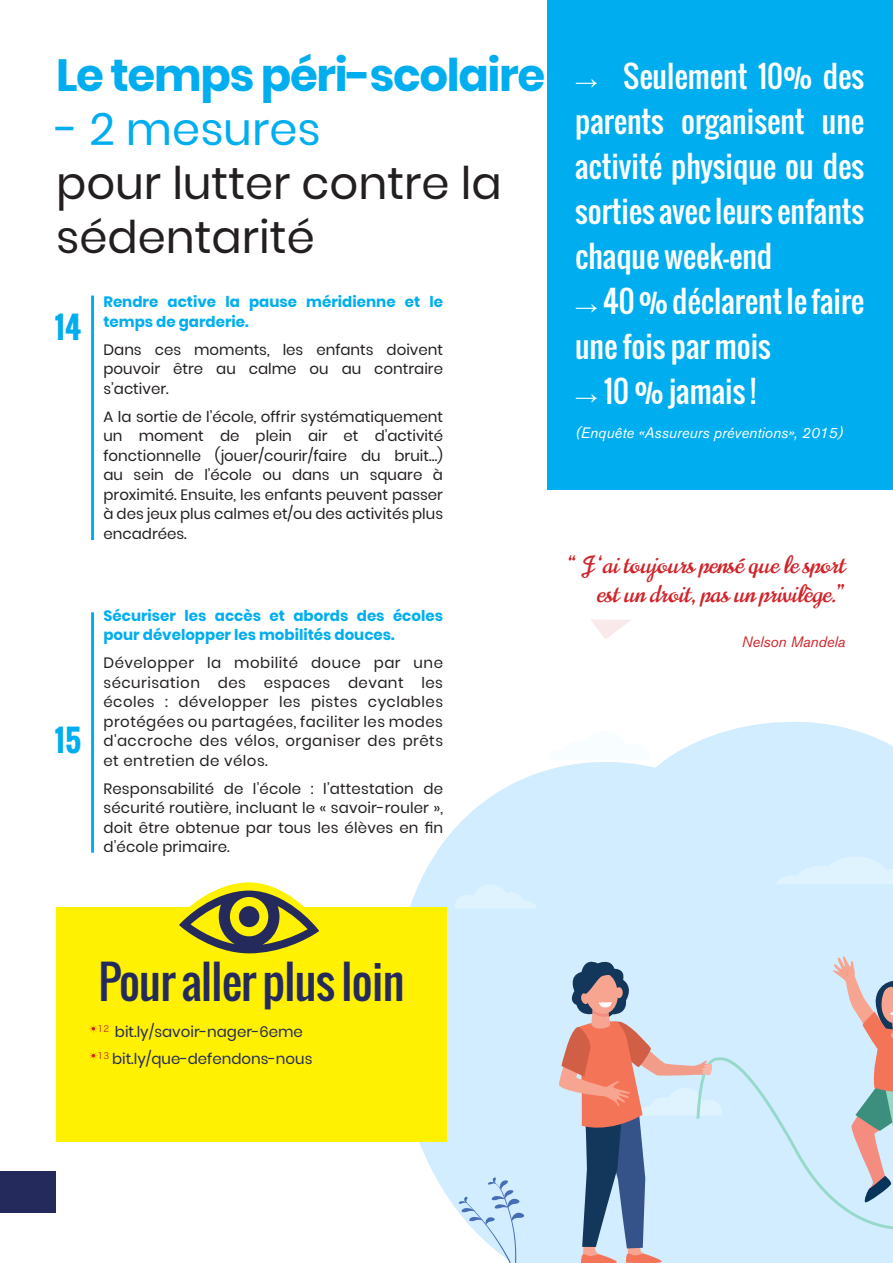
<style>
.page{position:relative;width:893px;height:1263px;background:#fff}
.page>*{position:absolute;margin:0;border:0;box-sizing:border-box;transform-origin:0 0}
.t1{font:45px/54px "Poppins";color:#231f20}
.t2{font:700 45px "Poppins";letter-spacing:-.03em;color:#00aeef}
.t3{font:45px "Oswald";letter-spacing:-.015em;color:#242b5c}
.t4{font:45px "Poppins";color:#00aeef}
.t5{font:30px/45px "Oswald";color:#fff;text-align:justify}
.t6{font:700 30px "Oswald";color:#00aeef}
.t7{font:24px "Norican";color:#d1232a}
.classique{font:15px/19.5px "Poppins";letter-spacing:.005em;color:#231f20;text-align:justify}
.classique-2{font:700 15px/19.5px "Poppins";color:#00aeef}
.t8{font:15px "Poppins";color:#242b5c}
.classique-3{font:italic 15px "Akzidenz Grotesk BE";color:#fff}
.classique-4{font:italic 15px "Akzidenz Grotesk BE";letter-spacing:-.01em;color:#d1232a}
.s1{font-family:"Arial";font-size:22.5px}
</style>
<div class="page">
<svg style="left:410px;top:721px;width:483px;height:542px;fill:#d1edff"></svg>
<svg style="left:454px;top:884px;width:83px;height:24px;background:#d9f0ff"></svg>
<svg style="left:776px;top:856px;width:117px;height:28px;background:#daf0ff"></svg>
<svg style="left:546px;top:731px;width:104px;height:28px"></svg>
<svg style="left:458px;top:1177px;width:67px;height:86px"></svg>
<svg style="left:558px;top:955px;width:335px;height:308px;background:#c5d1de"></svg>
<hr style="left:91px;top:296px;width:3px;height:244px;background:#00aeef">
<hr style="left:91px;top:612px;width:3px;height:241px;background:#00aeef">
<div style="left:547px;top:0;width:346px;height:489px;background:#00aeef"></div>
<div style="left:56px;top:907px;width:391px;height:235px;background:#fff101"></div>
<svg style="left:179px;top:882px;width:140px;height:71px"></svg>
<div style="left:239px;top:906px;width:20px;height:21px;background:#242b5c;border-radius:50%"></div>
<svg style="left:591px;top:619px;width:40px;height:20px"></svg>
<div style="left:0;top:1171px;width:56px;height:41px;background:#242b5c"></div>
<p class="t2" style="left:56px;top:49px;width:491px">Le temps péri-scolaire</p>
<p class="t4" style="left:56px;top:103px;width:266px">- 2 mesures</p>
<p class="t1" style="left:56px;top:156px;width:447px">pour lutter contre la sédentarité</p>
<p class="t6" style="left:55px;top:305px;width:28px">14</p>
<p class="classique-2" style="left:103px;top:292px;width:341px">Rendre active la pause méridienne et le temps de garderie.</p>
<p class="classique" style="left:103px;top:340px;width:341px">Dans ces moments, les enfants doivent pouvoir être au calme ou au contraire s’activer.</p>
<p class="classique" style="left:103px;top:407px;width:341px">A la sortie de l’école, offrir systématiquement un moment de plein air et d’activité fonctionnelle (jouer/courir/faire du bruit…) au sein de l’école ou dans un square à proximité. Ensuite, les enfants peuvent passer à des jeux plus calmes et/ou des activités plus encadrées.</p>
<p class="t6" style="left:55px;top:718px;width:28px">15</p>
<p class="classique-2" style="left:103px;top:606px;width:341px">Sécuriser les accès et abords des écoles pour développer les mobilités douces.</p>
<p class="classique" style="left:103px;top:653px;width:341px">Développer la mobilité douce par une sécurisation des espaces devant les écoles : développer les pistes cyclables protégées ou partagées, faciliter les modes d'accroche des vélos, organiser des prêts et entretien de vélos.</p>
<p class="classique" style="left:103px;top:779px;width:341px">Responsabilité de l’école : l’attestation de sécurité routière, incluant le « savoir-rouler », doit être obtenue par tous les élèves en fin d’école primaire.</p>
<p class="t5" style="left:575px;top:53px;width:291px"><span class="s1">→</span> Seulement 10% des parents organisent une activité physique ou des sorties avec leurs enfants chaque week-end</p>
<p class="t5" style="left:575px;top:278px;width:291px"><span class="s1">→</span> 40 % déclarent le faire une fois par mois</p>
<p class="t5" style="left:575px;top:368px;width:182px"><span class="s1">→</span> 10 % jamais !</p>
<p class="classique-3" style="left:575px;top:424px;width:270px">(Enquête «Assureurs préventions», 2015)</p>
<p class="t7" style="left:568px;top:549px;width:279px">“ J ‘ai toujours pensé que le sport</p>
<p class="t7" style="left:597px;top:577px;width:250px">est un droit, pas un privilège.”</p>
<p class="classique-4" style="left:742px;top:632px;width:105px">Nelson Mandela</p>
<p class="t3" style="left:99px;top:947px;width:307px">Pour aller plus loin</p>
<p class="t8" style="left:89px;top:1023px;width:215px"><sup>☀12</sup> bit.ly/savoir-nager-6eme</p>
<p class="t8" style="left:89px;top:1050px;width:225px"><sup>☀13</sup> bit.ly/que-defendons-nous</p>
</div>
